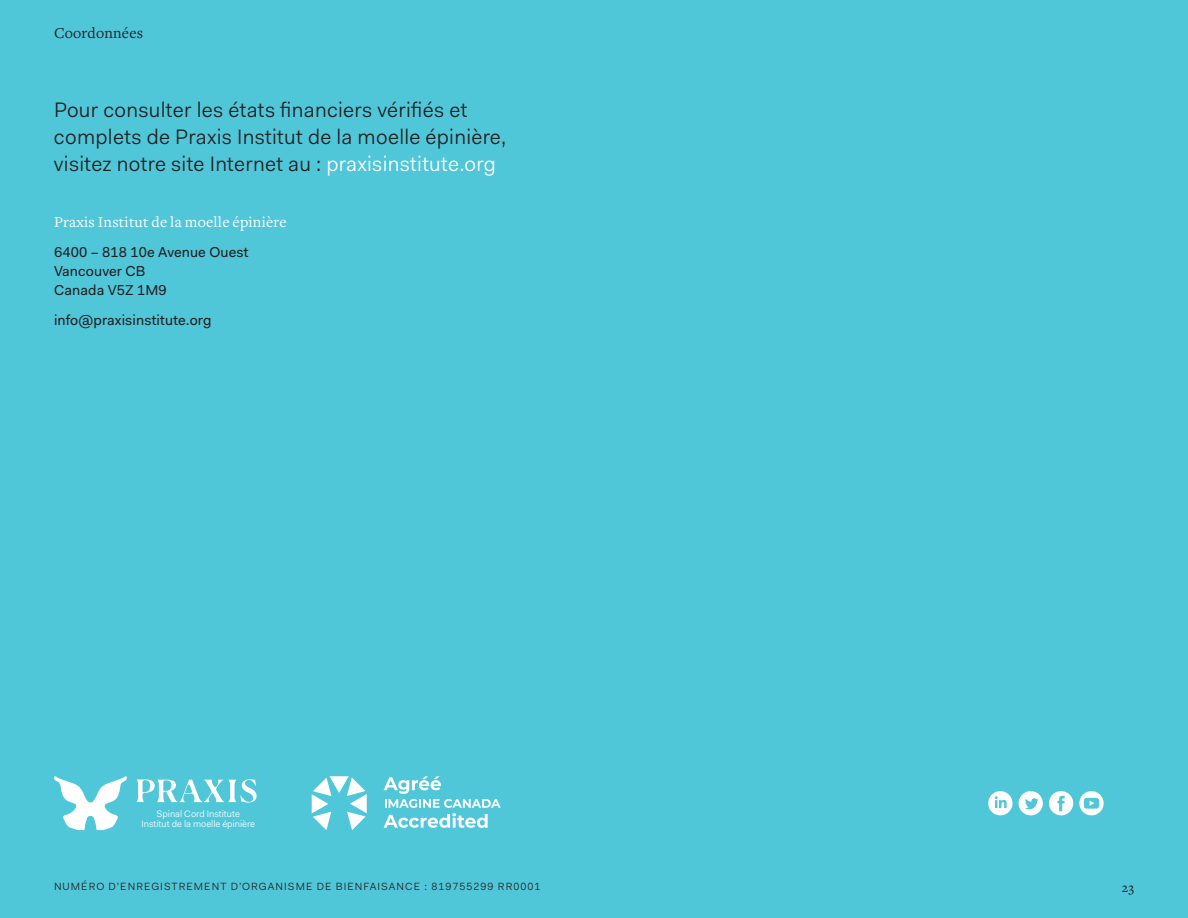
<style>
.page{position:relative;width:1188px;height:918px;background:#50c6d9}
.page>*{position:absolute;margin:0;border:0;box-sizing:border-box;transform-origin:0 0}
.Fakt_Text_Half_Para{font:21px/27px "Fakt Pro Blond";letter-spacing:.015em;color:#231f20}
.Freight_Body_Half_Para{font:15.75px "Freight Text";letter-spacing:.015em;color:#fff}
.Freight_Body_Half_Para_B{font:15.75px "Freight Text";letter-spacing:.015em;color:#231f20}
.Fakt_Body_Half_Para{font:14.4px "Fakt Pro";letter-spacing:.01em;color:#231f20}
.Fakt_Body_No_Para{font:14.4px "Fakt Pro";letter-spacing:.01em;color:#231f20}
.Freight_Page_Number_No_Para{font:13.5px "Freight Text";color:#231f20}
.Fakt_Running_Head_UC_No_Para{font:10.5px "Fakt Pro Blond";letter-spacing:.1em;color:#231f20}
.Fakt_Body_No_Para-2{font:9.3px "Fakt Pro Blond";color:#fff}
.s1{color:#fff}
</style>
<div class="page">
<svg style="left:54px;top:776px;width:73px;height:55px"></svg>
<svg style="left:137px;top:779px;width:120px;height:24px"></svg>
<svg style="left:988px;top:791px;width:24px;height:24px"></svg>
<svg style="left:1049px;top:791px;width:24px;height:24px"></svg>
<svg style="left:1019px;top:791px;width:24px;height:24px"></svg>
<svg style="left:1079px;top:791px;width:25px;height:24px"></svg>
<svg style="left:312px;top:776px;width:55px;height:54px"></svg>
<svg style="left:384px;top:776px;width:117px;height:52px"></svg>
<p class="Freight_Body_Half_Para_B" style="left:54px;top:24px;width:91px">Coordonnées</p>
<p class="Fakt_Text_Half_Para" style="left:54px;top:96px;width:454px">Pour consulter les états financiers vérifiés et complets de Praxis Institut de la moelle épinière, visitez notre site Internet au : <span class="s1">praxisinstitute.org</span></p>
<p class="Freight_Body_Half_Para" style="left:54px;top:213px;width:234px">Praxis Institut de la moelle épinière</p>
<p class="Fakt_Body_No_Para" style="left:54px;top:242px;width:196px">6400 – 818 10e Avenue Ouest</p>
<p class="Fakt_Body_No_Para" style="left:54px;top:261px;width:93px">Vancouver CB</p>
<p class="Fakt_Body_Half_Para" style="left:54px;top:280px;width:114px">Canada V5Z 1M9</p>
<p class="Fakt_Body_Half_Para" style="left:54px;top:310px;width:159px">info@praxisinstitute.org</p>
<p class="Fakt_Body_No_Para-2" style="left:157px;top:807px;width:85px">Spinal Cord Institute</p>
<p class="Fakt_Body_No_Para-2" style="left:141px;top:818px;width:115px">Institut de la moelle épinière</p>
<p class="Fakt_Running_Head_UC_No_Para" style="left:54px;top:880px;width:488px">NUMÉRO D’ENREGISTREMENT D’ORGANISME DE BIENFAISANCE : 819755299 RR0001</p>
<p class="Freight_Page_Number_No_Para" style="left:1122px;top:880px;width:14px">23</p>
</div>
